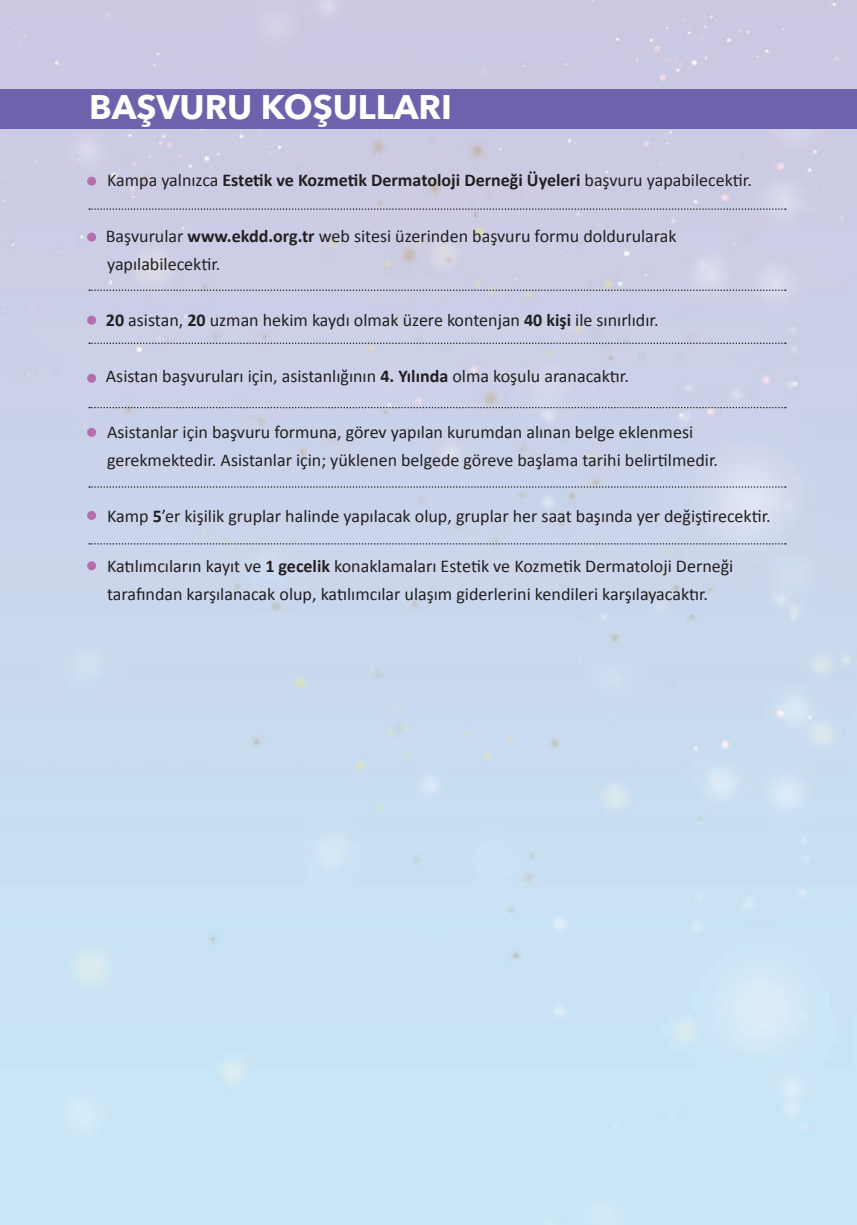
<style>
.page{position:relative;width:857px;height:1225px;background:#fff}
.page>*{position:absolute;margin:0;border:0;box-sizing:border-box;transform-origin:0 0}
.t1{font:700 34px "Avenir Next";color:#fff}
.t2{font:18px/28px "Calibri";color:#231f20}
.t3{font:700 18px "Calibri";color:#231f20}
.s1{font-weight:400}
.s2{font-weight:700}
</style>
<div class="page">
<img style="left:0;top:0;width:856px;height:1225px">
<div style="left:0;top:89px;width:856px;height:40px;background:#6c63ac"></div>
<svg style="left:89px;top:208px;width:696px;height:2px"></svg>
<svg style="left:89px;top:289px;width:696px;height:2px"></svg>
<svg style="left:89px;top:342px;width:696px;height:2px"></svg>
<svg style="left:89px;top:407px;width:696px;height:1px"></svg>
<svg style="left:89px;top:486px;width:696px;height:2px"></svg>
<svg style="left:89px;top:543px;width:696px;height:1px"></svg>
<div style="left:87px;top:177px;width:9px;height:9px;background:#b56dac;border-radius:50%"></div>
<div style="left:87px;top:233px;width:9px;height:9px;background:#b56dac;border-radius:50%"></div>
<div style="left:87px;top:316px;width:9px;height:9px;background:#b56dac;border-radius:50%"></div>
<div style="left:87px;top:374px;width:9px;height:9px;background:#b56dac;border-radius:50%"></div>
<div style="left:87px;top:428px;width:9px;height:9px;background:#b56dac;border-radius:50%"></div>
<div style="left:87px;top:511px;width:9px;height:9px;background:#b56dac;border-radius:50%"></div>
<div style="left:87px;top:561px;width:9px;height:9px;background:#b56dac;border-radius:50%"></div>
<p class="t1" style="left:89px;top:78px;width:364px">BAŞVURU KOŞULLARI</p>
<p class="t3" style="left:89px;top:167px;width:664px"><span class="s1">· Kampa yalnızca</span> Estetik ve Kozmetik Dermatoloji Derneği Üyeleri <span class="s1">başvuru yapabilecektir.</span></p>
<p class="t2" style="left:107px;top:221px;width:570px;text-indent:-18px">· Başvurular <span class="s2">www.ekdd.org.tr</span> web sitesi üzerinden başvuru formu doldurularak yapılabilecektir.</p>
<p class="t2" style="left:89px;top:305px;width:570px">· <span class="s2">20</span> asistan, <span class="s2">20</span> uzman hekim kaydı olmak üzere kontenjan <span class="s2">40 kişi</span> ile sınırlıdır.</p>
<p class="t2" style="left:89px;top:361px;width:541px">· Asistan başvuruları için, asistanlığının <span class="s2">4. Yılında</span> olma koşulu aranacaktır.</p>
<p class="t2" style="left:89px;top:417px;width:605px">· Asistanlar için başvuru formuna, görev yapılan kurumdan alınan belge eklenmesi</p>
<p class="t2" style="left:107px;top:445px;width:612px">gerekmektedir. Asistanlar için; yüklenen belgede göreve başlama tarihi belirtilmedir.</p>
<p class="t2" style="left:89px;top:501px;width:682px">· Kamp <span class="s2">5</span>’er kişilik gruplar halinde yapılacak olup, gruplar her saat başında yer değiştirecektir.</p>
<p class="t2" style="left:107px;top:551px;width:627px">Katılımcıların kayıt ve <span class="s2">1 gecelik</span> konaklamaları Estetik ve Kozmetik Dermatoloji Derneği tarafından karşılanacak olup, katılımcılar ulaşım giderlerini kendileri karşılayacaktır.</p>
</div>
